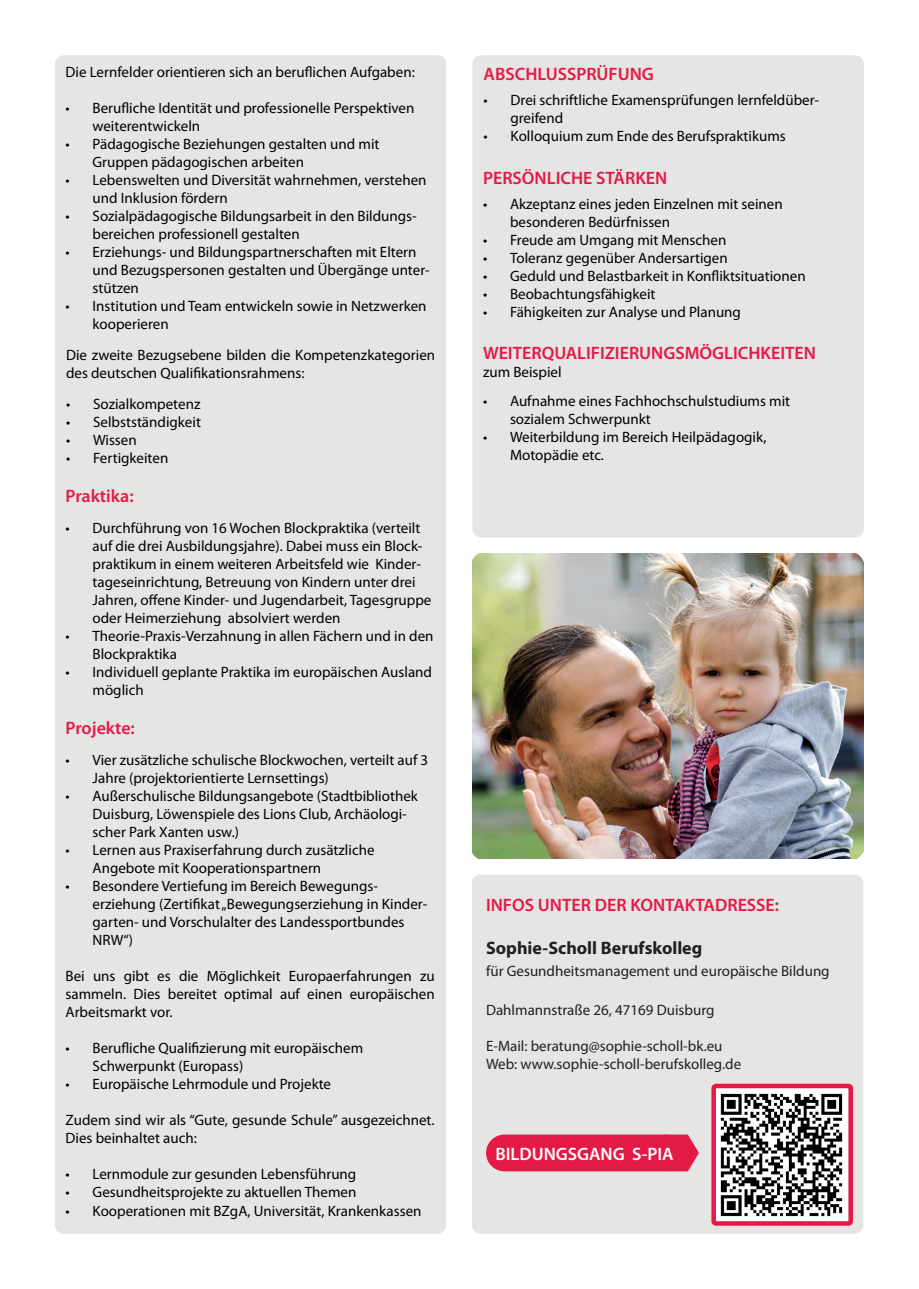
<style>
.page{position:relative;width:919px;height:1289px;background:#fff}
.page>*{position:absolute;margin:0;border:0;box-sizing:border-box;transform-origin:0 0}
.t1{font:600 18px "Myriad Pro";color:#e51946}
.t2{font:700 18px "Myriad Pro";color:#231f20}
.t3{font:600 18px "Myriad Pro";color:#fff}
.t4{font:15px/18px "Myriad Pro";color:#000001}
.t5{font:15px/18px "Myriad Pro";color:#231f20}
</style>
<div class="page">
<div style="left:472px;top:55px;width:391px;height:482px;background:#e5e5e3;border-radius:9px"></div>
<div style="left:55px;top:55px;width:391px;height:1178px;background:#e5e5e3;border-radius:9px"></div>
<div style="left:472px;top:874px;width:391px;height:359px;background:#e5e5e3;border-radius:9px"></div>
<svg style="left:486px;top:1134px;width:213px;height:37px"></svg>
<img style="left:472px;top:553px;width:391px;height:306px">
<img style="left:716px;top:1088px;width:131px;height:132px">
<div style="left:711px;top:1083px;width:142px;height:142px;border:4px solid #e51946;border-radius:2px"></div>
<p class="t4" style="left:66px;top:63px;width:351px">Die Lernfelder orientieren sich an beruflichen Aufgaben:</p>
<p class="t4" style="left:93px;top:99px;width:323px;text-indent:-27px">• Berufliche Identität und professionelle Perspektiven weiterentwickeln</p>
<p class="t4" style="left:93px;top:135px;width:288px;text-indent:-27px">• Pädagogische Beziehungen gestalten und mit<br>Gruppen pädagogischen arbeiten</p>
<p class="t4" style="left:93px;top:171px;width:335px;text-indent:-27px">• Lebenswelten und Diversität wahrnehmen, verstehen und Inklusion fördern</p>
<p class="t4" style="left:93px;top:207px;width:325px;text-indent:-27px">• Sozialpädagogische Bildungsarbeit in den Bildungs&shy;bereichen professionell gestalten</p>
<p class="t4" style="left:93px;top:243px;width:339px;text-indent:-27px">• Erziehungs- und Bildungspartnerschaften mit Eltern und Bezugspersonen gestalten und Übergänge unter&shy;stützen</p>
<p class="t4" style="left:93px;top:297px;width:335px;text-indent:-27px">• Institution und Team entwickeln sowie in Netzwerken kooperieren</p>
<p class="t4" style="left:66px;top:345px;width:370px">Die zweite Bezugsebene bilden die Kompetenzkategorien des deutschen Qualifikationsrahmens:</p>
<p class="t4" style="left:66px;top:395px;width:136px">• Sozialkompetenz</p>
<p class="t4" style="left:66px;top:413px;width:136px">• Selbstständigkeit</p>
<p class="t4" style="left:66px;top:431px;width:72px">• Wissen</p>
<p class="t4" style="left:66px;top:449px;width:104px">• Fertigkeiten</p>
<p class="t1" style="left:66px;top:484px;width:70px">Praktika:</p>
<p class="t4" style="left:93px;top:519px;width:340px;text-indent:-27px">• Durchführung von 16 Wochen Blockpraktika (verteilt auf die drei Ausbildungsjahre). Dabei muss ein Block&shy;praktikum in einem weiteren Arbeitsfeld wie Kinder&shy;tageseinrichtung, Betreuung von Kindern unter drei Jahren, offene Kinder- und Jugendarbeit, Tagesgruppe oder Heimerziehung absolviert werden</p>
<p class="t4" style="left:93px;top:627px;width:342px;text-indent:-27px">• Theorie-Praxis-Verzahnung in allen Fächern und in den<br>Blockpraktika</p>
<p class="t4" style="left:93px;top:663px;width:341px;text-indent:-27px">• Individuell geplante Praktika im europäischen Ausland möglich</p>
<p class="t1" style="left:66px;top:716px;width:71px">Projekte:</p>
<p class="t4" style="left:93px;top:751px;width:337px;text-indent:-27px">• Vier zusätzliche schulische Blockwochen, verteilt auf 3<br>Jahre (projektorientierte Lernsettings)</p>
<p class="t4" style="left:93px;top:787px;width:327px;text-indent:-27px">• Außerschulische Bildungsangebote (Stadtbibliothek<br>Duisburg, Löwenspiele des Lions Club, Archäologi&shy;scher Park Xanten usw.)</p>
<p class="t4" style="left:93px;top:841px;width:283px;text-indent:-27px">• Lernen aus Praxiserfahrung durch zusätzliche<br>Angebote mit Kooperationspartnern</p>
<p class="t4" style="left:93px;top:877px;width:336px;text-indent:-27px">• Besondere Vertiefung im Bereich Bewegungs&shy;erziehung (Zertifikat „Bewegungserziehung in Kinder&shy;garten- und Vorschulalter des Landessportbundes NRW“)</p>
<p class="t4" style="left:66px;top:967px;width:370px;text-align:justify">Bei uns gibt es die Möglichkeit Europaerfahrungen zu sammeln. Dies bereitet optimal auf einen europäischen Arbeitsmarkt vor.</p>
<p class="t4" style="left:93px;top:1039px;width:272px;text-indent:-27px">• Berufliche Qualifizierung mit europäischem<br>Schwerpunkt (Europass)</p>
<p class="t4" style="left:66px;top:1075px;width:267px">• Europäische Lehrmodule und Projekte</p>
<p class="t4" style="left:66px;top:1111px;width:370px">Zudem sind wir als “Gute, gesunde Schule” ausgezeichnet.<br>Dies beinhaltet auch:</p>
<p class="t4" style="left:66px;top:1165px;width:292px">• Lernmodule zur gesunden Lebensführung</p>
<p class="t4" style="left:66px;top:1183px;width:292px">• Gesundheitsprojekte zu aktuellen Themen</p>
<p class="t4" style="left:66px;top:1201px;width:357px">• Kooperationen mit BZgA, Universität, Krankenkassen</p>
<p class="t1" style="left:483px;top:62px;width:172px">ABSCHLUSSPRÜFUNG</p>
<p class="t4" style="left:510px;top:90px;width:310px;text-indent:-27px">• Drei schriftliche Examensprüfungen lernfeldüber&shy;greifend</p>
<p class="t4" style="left:483px;top:126px;width:304px">• Kolloquium zum Ende des Berufspraktikums</p>
<p class="t1" style="left:483px;top:166px;width:186px">PERSÖNLICHE STÄRKEN</p>
<p class="t4" style="left:510px;top:195px;width:274px;text-indent:-27px">• Akzeptanz eines jeden Einzelnen mit seinen besonderen Bedürfnissen</p>
<p class="t4" style="left:483px;top:231px;width:245px">• Freude am Umgang mit Menschen</p>
<p class="t4" style="left:483px;top:249px;width:246px">• Toleranz gegenüber Andersartigen</p>
<p class="t4" style="left:483px;top:267px;width:324px">• Geduld und Belastbarkeit in Konfliktsituationen</p>
<p class="t4" style="left:483px;top:285px;width:174px">• Beobachtungsfähigkeit</p>
<p class="t4" style="left:483px;top:303px;width:259px">• Fähigkeiten zur Analyse und Planung</p>
<p class="t1" style="left:483px;top:341px;width:334px">WEITERQUALIFIZIERUNGSMÖGLICHKEITEN</p>
<p class="t4" style="left:483px;top:363px;width:80px">zum Beispiel</p>
<p class="t4" style="left:510px;top:391px;width:282px;text-indent:-27px">• Aufnahme eines Fachhochschulstudiums mit sozialem Schwerpunkt</p>
<p class="t4" style="left:510px;top:427px;width:258px;text-indent:-27px">• Weiterbildung im Bereich Heilpädagogik,<br>Motopädie etc.</p>
<p class="t1" style="left:486px;top:893px;width:294px">INFOS UNTER DER KONTAKTADRESSE:</p>
<p class="t2" style="left:486px;top:936px;width:218px">Sophie-Scholl Berufskolleg</p>
<p class="t5" style="left:486px;top:961px;width:345px">für Gesundheitsmanagement und europäische Bildung</p>
<p class="t5" style="left:486px;top:1000px;width:230px">Dahlmannstraße 26, 47169 Duisburg</p>
<p class="t5" style="left:486px;top:1036px;width:257px">E-Mail: beratung@sophie-scholl-bk.eu<br>Web: www.sophie-scholl-berufskolleg.de</p>
<p class="t3" style="left:495px;top:1141px;width:180px">BILDUNGSGANG S-PIA</p>
</div>
